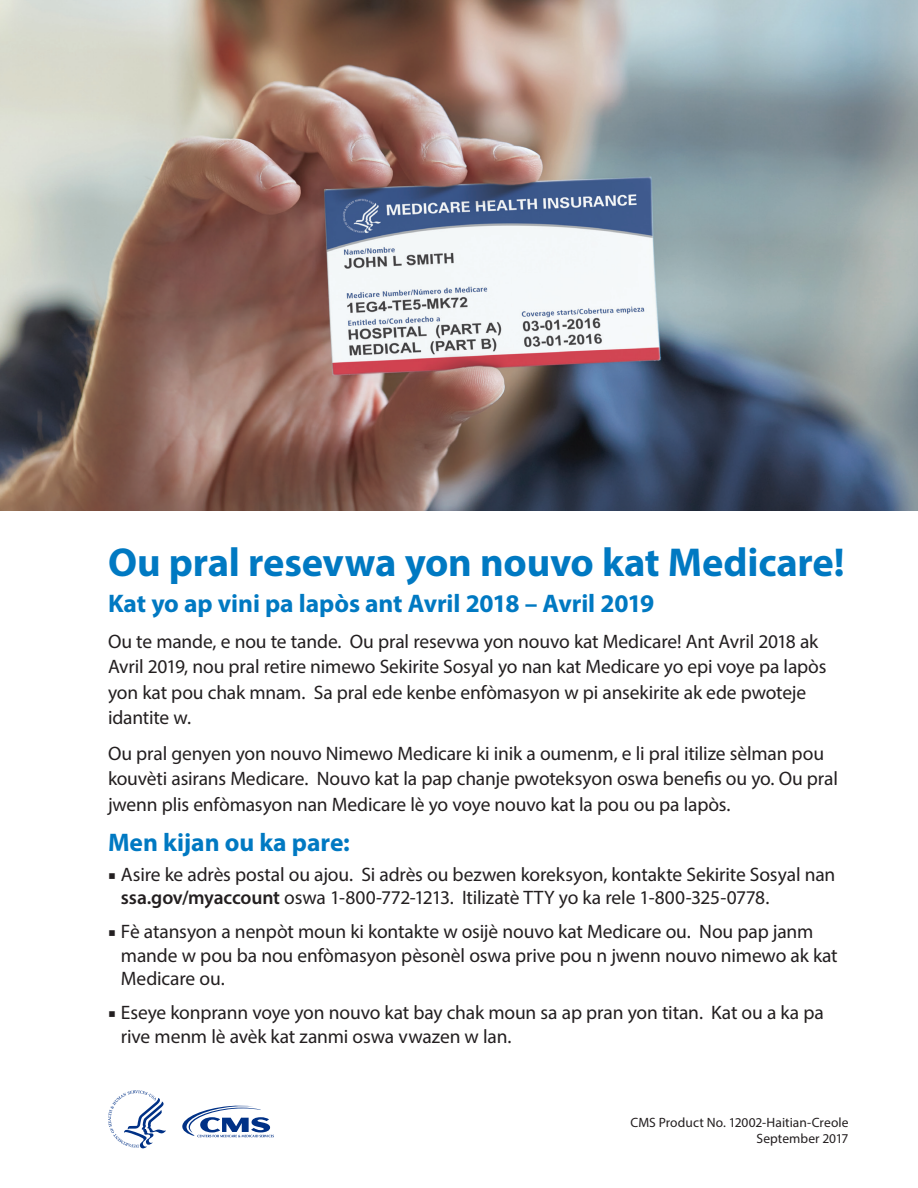
<style>
.page{position:relative;width:918px;height:1188px;background:#fff}
.page>*{position:absolute;margin:0;border:0;box-sizing:border-box;transform-origin:0 0}
.t1{font:700 40.5px "Myriad Pro";letter-spacing:-.005em;color:#0079c2}
.NEW_Heading_4{font:700 25.5px "Myriad Pro";letter-spacing:-.005em;color:#0079c2}
.NEW_Heading_4-2{font:19.5px/25.5px "Myriad Pro";letter-spacing:-.01em;color:#231f20}
.text_before_bullet{font:13.5px/16.2px "Myriad Pro";color:#231f20;text-align:right}
.s1{font-family:"Minion Pro"}
.s2{font-weight:600}
</style>
<div class="page">
<img style="left:0;top:0;width:918px;height:511px">
<svg style="left:182px;top:1106px;width:92px;height:31px"></svg>
<svg style="left:108px;top:1090px;width:58px;height:58px"></svg>
<h1 class="t1" style="left:108px;top:536px;width:738px">Ou pral resevwa yon nouvo kat Medicare!</h1>
<p class="NEW_Heading_4" style="left:108px;top:587px;width:548px">Kat yo ap vini pa lapòs ant Avril 2018 – Avril 2019</p>
<p class="NEW_Heading_4-2" style="left:108px;top:628px;width:720px">Ou te mande, e nou te tande. Ou pral resevwa yon nouvo kat Medicare! Ant Avril 2018 ak Avril 2019, nou pral retire nimewo Sekirite Sosyal yo nan kat Medicare yo epi voye pa lapòs yon kat pou chak mnam. Sa pral ede kenbe enfòmasyon w pi ansekirite ak ede pwoteje idantite w.</p>
<p class="NEW_Heading_4-2" style="left:108px;top:740px;width:732px">Ou pral genyen yon nouvo Nimewo Medicare ki inik a oumenm, e li pral itilize sèlman pou kouvèti asirans Medicare. Nouvo kat la pap chanje pwoteksyon oswa benefis ou yo. Ou pral jwenn plis enfòmasyon nan Medicare lè yo voye nouvo kat la pou ou pa lapòs.</p>
<p class="NEW_Heading_4" style="left:108px;top:826px;width:243px">Men kijan ou ka pare:</p>
<p class="NEW_Heading_4-2" style="left:121px;top:862px;width:716px;line-height:23.4px;text-indent:-13px"><span class="s1">■</span> Asire ke adrès postal ou ajou. Si adrès ou bezwen koreksyon, kontakte Sekirite Sosyal nan <span class="s2">ssa.gov/myaccount</span> oswa 1-800-772-1213. Itilizatè TTY yo ka rele 1-800-325-0778.</p>
<p class="NEW_Heading_4-2" style="left:121px;top:920px;width:718px;line-height:23.4px;text-indent:-13px"><span class="s1">■</span> Fè atansyon a nenpòt moun ki kontakte w osijè nouvo kat Medicare ou. Nou pap janm mande w pou ba nou enfòmasyon pèsonèl oswa prive pou n jwenn nouvo nimewo ak kat<br>Medicare ou.</p>
<p class="NEW_Heading_4-2" style="left:121px;top:1001px;width:704px;line-height:23.4px;text-indent:-13px"><span class="s1">■</span> Eseye konprann voye yon nouvo kat bay chak moun sa ap pran yon titan. Kat ou a ka pa rive menm lè avèk kat zanmi oswa vwazen w lan.</p>
<p class="text_before_bullet" style="left:631px;top:1114px;width:220px">CMS Product No. 12002-Haitian-Creole<br>September 2017</p>
</div>
